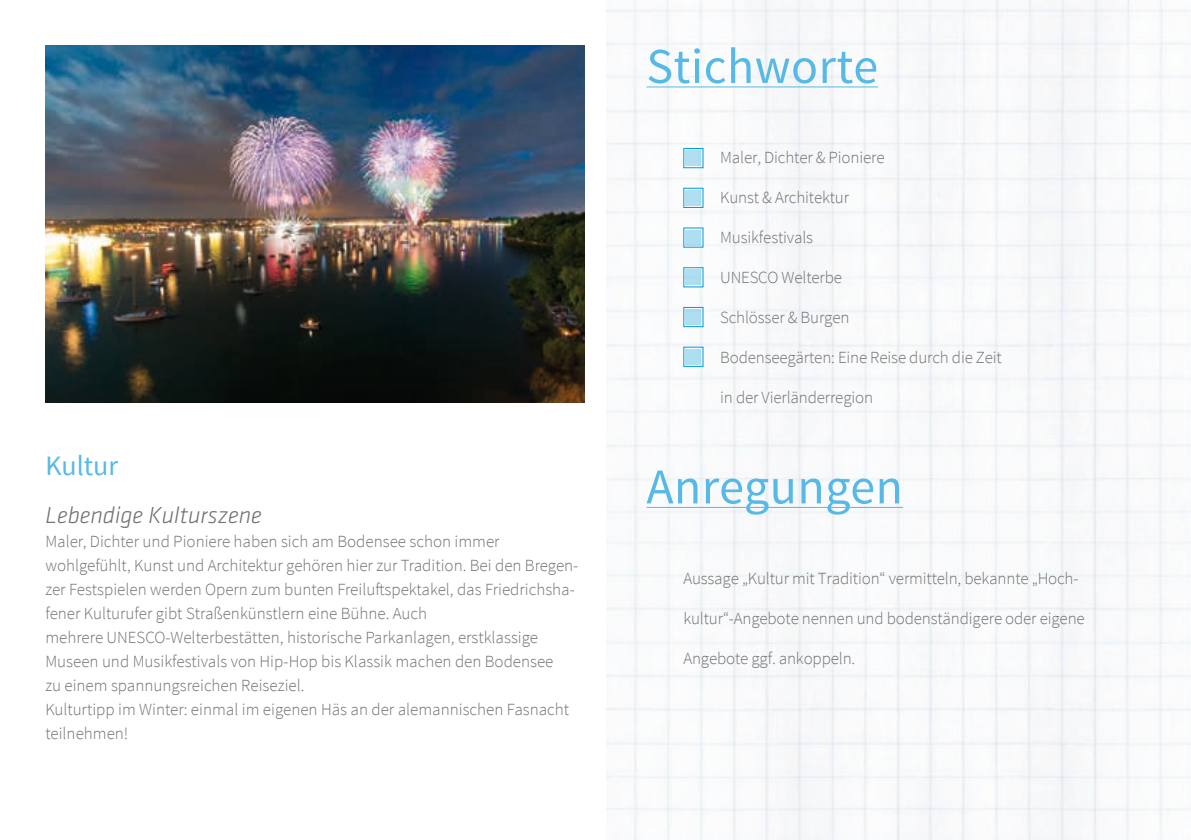
<style>
.page{position:relative;width:1191px;height:840px;background:#fff}
.page>*{position:absolute;margin:0;border:0;box-sizing:border-box;transform-origin:0 0}
.t1{font:50px "Source Sans Pro";letter-spacing:.01em;color:#57b9e5}
.t2{font:28px "Source Sans Pro";color:#57b9e5}
.t3{font:italic 300 24px "Klavika";color:#707173}
.t4{font:300 17px/24px "Source Sans Pro";color:#707173}
</style>
<div class="page">
<img style="left:45px;top:45px;width:539px;height:358px">
<img style="left:607px;top:0;width:584px;height:839px">
<hr style="left:646px;top:87px;width:232px;height:1px;background:#57b9e5">
<hr style="left:646px;top:507px;width:257px;height:1px;background:#57b9e5">
<div style="left:685px;top:150px;width:16px;height:16px;background:#b0dff2"></div>
<div style="left:683px;top:148px;width:20px;height:20px;border:1px solid #009cda"></div>
<div style="left:685px;top:190px;width:16px;height:16px;background:#b0dff2"></div>
<div style="left:685px;top:229px;width:16px;height:16px;background:#b0def1"></div>
<div style="left:685px;top:269px;width:16px;height:16px;background:#aedef1"></div>
<div style="left:685px;top:309px;width:16px;height:16px;background:#aedef1"></div>
<div style="left:683px;top:307px;width:20px;height:20px;border:1px solid #009cda"></div>
<div style="left:685px;top:348px;width:16px;height:16px;background:#b0def1"></div>
<h2 class="t2" style="left:45px;top:448px;width:74px">Kultur</h2>
<h3 class="t3" style="left:45px;top:502px;width:218px">Lebendige Kulturszene</h3>
<p class="t4" style="left:45px;top:529px;width:534px">Maler, Dichter und Pioniere haben sich am Bodensee schon immer wohlgefühlt, Kunst und Architektur gehören hier zur Tradition. Bei den Bregen&shy;zer Festspielen werden Opern zum bunten Freiluftspektakel, das Friedrichsha&shy;fener Kulturufer gibt Straßenkünstlern eine Bühne. Auch<br>mehrere UNESCO-Welterbestätten, historische Parkanlagen, erstklassige Museen und Musikfestivals von Hip-Hop bis Klassik machen den Bodensee<br>zu einem spannungsreichen Reiseziel.<br>Kulturtipp im Winter: einmal im eigenen Häs an der alemannischen Fasnacht teilnehmen!</p>
<h1 class="t1" style="left:646px;top:35px;width:233px">Stichworte</h1>
<p class="t4" style="left:720px;top:145px;width:166px">Maler, Dichter &amp; Pioniere</p>
<p class="t4" style="left:720px;top:185px;width:130px">Kunst &amp; Architektur</p>
<p class="t4" style="left:720px;top:225px;width:94px">Musikfestivals</p>
<p class="t4" style="left:720px;top:265px;width:123px">UNESCO Welterbe</p>
<p class="t4" style="left:720px;top:305px;width:131px">Schlösser &amp; Burgen</p>
<p class="t4" style="left:720px;top:345px;width:283px">Bodenseegärten: Eine Reise durch die Zeit</p>
<p class="t4" style="left:720px;top:385px;width:154px">in der Vierländerregion</p>
<h1 class="t1" style="left:646px;top:455px;width:258px">Anregungen</h1>
<p class="t4" style="left:683px;top:565px;width:396px">Aussage „Kultur mit Tradition“ vermitteln, bekannte „Hoch-</p>
<p class="t4" style="left:683px;top:605px;width:403px">kultur“-Angebote nennen und bodenständigere oder eigene</p>
<p class="t4" style="left:683px;top:645px;width:173px">Angebote ggf. ankoppeln.</p>
</div>
